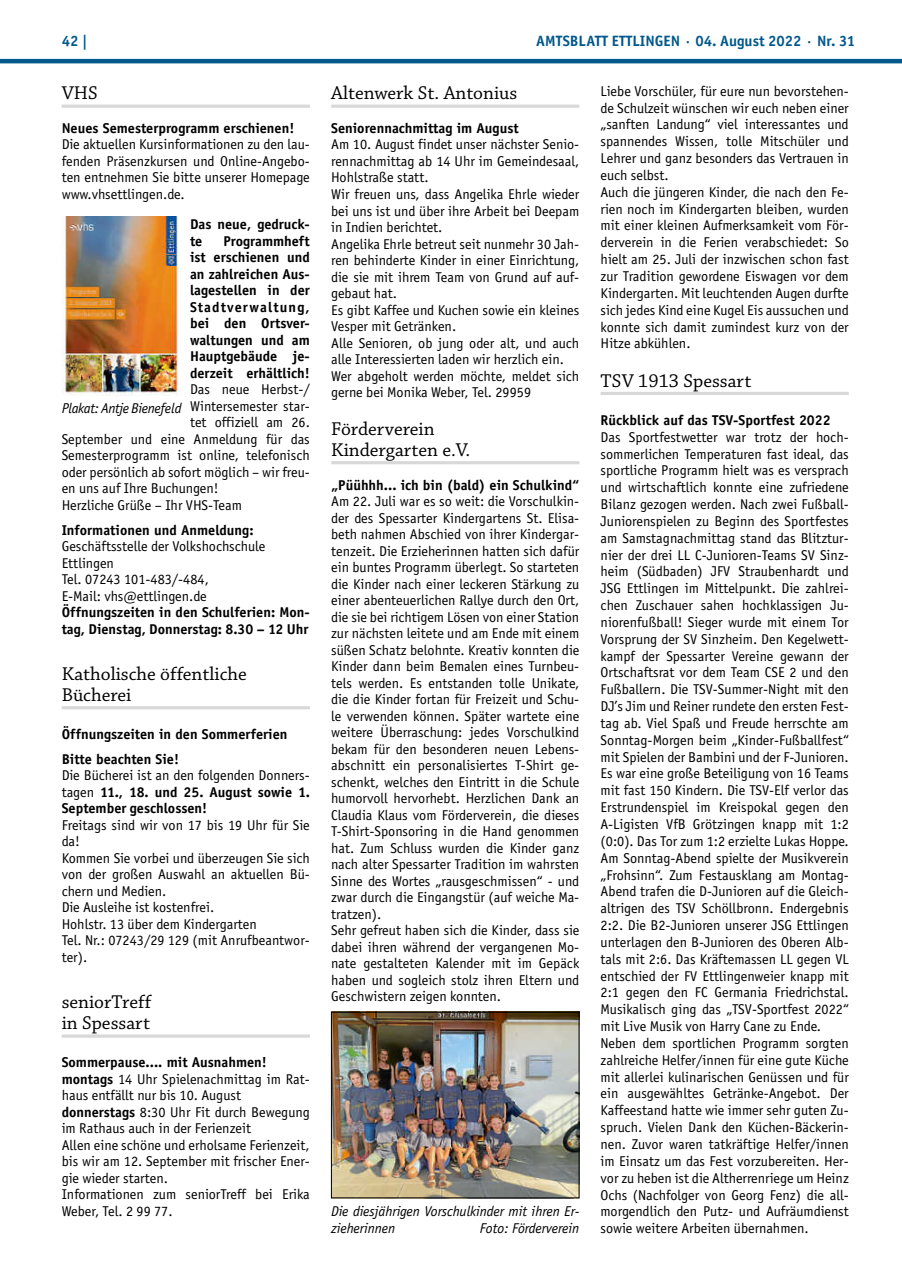
<style>
.page{position:relative;width:902px;height:1280px;background:#fff}
.page>*{position:absolute;margin:0;border:0;box-sizing:border-box;transform-origin:0 0}
.t1{font:19.5px/21px "Chaparral Pro";color:#000}
.t2{font:700 15px "Officina Sans";color:#00588b}
.t3{font:14.25px/16.5px "Officina Sans";color:#000}
.t4{font:700 14.25px/16.5px "Officina Sans";color:#000}
.t5{font:italic 14.25px/16.5px "Officina Sans";color:#000}
.t6{font:italic 14.25px "Officina Sans";letter-spacing:-.02em;color:#000}
.s1{font-weight:400}
.s2{font-weight:700}
</style>
<div class="page">
<hr style="left:0;top:59px;width:901px;height:4px;background:#00588b">
<hr style="left:62px;top:105px;width:248px;height:3px;background:#d8d8d9">
<hr style="left:62px;top:706px;width:248px;height:3px;background:#d8d8d9">
<hr style="left:62px;top:1034px;width:248px;height:4px;background:#e0e0e0">
<img style="left:62px;top:217px;width:116px;height:178px">
<hr style="left:331px;top:105px;width:248px;height:3px;background:#d8d8d9">
<hr style="left:331px;top:461px;width:248px;height:3px;background:#d8d8d9">
<img style="left:333px;top:1014px;width:244px;height:182px">
<div style="left:331px;top:1012px;width:248px;height:186px;border:1px solid #000"></div>
<hr style="left:600px;top:392px;width:248px;height:3px;background:#d8d8d9">
<p class="t2" style="left:62px;top:32px;width:28px">42 |</p>
<p class="t2" style="left:536px;top:32px;width:320px">AMTSBLATT ETTLINGEN · 04. August 2022 · Nr. 31</p>
<h1 class="t1" style="left:62px;top:84px;width:38px">VHS</h1>
<p class="t4" style="left:62px;top:120px;width:234px">Neues Semesterprogramm erschienen!</p>
<p class="t3" style="left:62px;top:136px;width:250px;text-align:justify">Die aktuellen Kursinformationen zu den lau&shy;fenden Präsenzkursen und Online-Angebo&shy;ten entnehmen Sie bitte unserer Homepage www.vhsettlingen.de.</p>
<p class="t3" style="left:600px;top:83px;width:250px">Liebe Vorschüler, für eure nun bevorstehen&shy;de Schulzeit wünschen wir euch neben einer „sanften Landung“ viel interessantes und spannendes Wissen, tolle Mitschüler und Lehrer und ganz besonders das Vertrauen in euch selbst.<br>Auch die jüngeren Kinder, die nach den Fe&shy;rien noch im Kindergarten bleiben, wurden mit einer kleinen Aufmerksamkeit vom För&shy;derverein in die Ferien verabschiedet: So hielt am 25. Juli der inzwischen schon fast zur Tradition gewordene Eiswagen vor dem Kindergarten. Mit leuchtenden Augen durfte sich jedes Kind eine Kugel Eis aussuchen und konnte sich damit zumindest kurz von der Hitze abkühlen.</p>
<h1 class="t1" style="left:600px;top:371px;width:152px">TSV 1913 Spessart</h1>
<p class="t4" style="left:600px;top:412px;width:231px">Rückblick auf das TSV-Sportfest 2022</p>
<p class="t3" style="left:600px;top:428px;width:250px">Das Sportfestwetter war trotz der hoch&shy;sommerlichen Temperaturen fast ideal, das sportliche Programm hielt was es versprach und wirtschaftlich konnte eine zufriedene Bilanz gezogen werden. Nach zwei Fußball-Juniorenspielen zu Beginn des Sportfestes am Samstagnachmittag stand das Blitztur&shy;nier der drei LL C-Junioren-Teams SV Sinz&shy;heim (Südbaden) JFV Straubenhardt und JSG Ettlingen im Mittelpunkt. Die zahlrei&shy;chen Zuschauer sahen hochklassigen Ju&shy;niorenfußball! Sieger wurde mit einem Tor Vorsprung der SV Sinzheim. Den Kegelwett&shy;kampf der Spessarter Vereine gewann der Ortschaftsrat vor dem Team CSE 2 und den Fußballern. Die TSV-Summer-Night mit den DJ’s Jim und Reiner rundete den ersten Fest&shy;tag ab. Viel Spaß und Freude herrschte am Sonntag-Morgen beim „Kinder-Fußballfest“ mit Spielen der Bambini und der F-Junioren.<br>Es war eine große Beteiligung von 16 Teams mit fast 150 Kindern. Die TSV-Elf verlor das Erstrundenspiel im Kreispokal gegen den A-Ligisten VfB Grötzingen knapp mit 1:2 (0:0). Das Tor zum 1:2 erzielte Lukas Hoppe.<br>Am Sonntag-Abend spielte der Musikverein „Frohsinn“. Zum Festausklang am Montag-Abend trafen die D-Junioren auf die Gleich&shy;altrigen des TSV Schöllbronn. Endergebnis 2:2. Die B2-Junioren unserer JSG Ettlingen unterlagen den B-Junioren des Oberen Alb&shy;tals mit 2:6. Das Kräftemassen LL gegen VL entschied der FV Ettlingenweier knapp mit 2:1 gegen den FC Germania Friedrichstal.<br>Musikalisch ging das „TSV-Sportfest 2022“ mit Live Musik von Harry Cane zu Ende.<br>Neben dem sportlichen Programm sorgten zahlreiche Helfer/innen für eine gute Küche mit allerlei kulinarischen Genüssen und für ein ausgewähltes Getränke-Angebot. Der Kaffeestand hatte wie immer sehr guten Zu&shy;spruch. Vielen Dank den Küchen-Bäckerin&shy;nen. Zuvor waren tatkräftige Helfer/innen im Einsatz um das Fest vorzubereiten. Her&shy;vor zu heben ist die Altherrenriege um Heinz Ochs (Nachfolger von Georg Fenz) die all&shy;morgendlich den Putz- und Aufräumdienst sowie weitere Arbeiten übernahmen.</p>
<h1 class="t1" style="left:331px;top:84px;width:188px">Altenwerk St. Antonius</h1>
<p class="t4" style="left:331px;top:120px;width:189px">Seniorennachmittag im August</p>
<p class="t3" style="left:331px;top:136px;width:250px">Am 10. August findet unser nächster Senio&shy;rennachmittag ab 14 Uhr im Gemeindesaal, Hohlstraße statt.<br>Wir freuen uns, dass Angelika Ehrle wieder bei uns ist und über ihre Arbeit bei Deepam in Indien berichtet.<br>Angelika Ehrle betreut seit nunmehr 30 Jah&shy;ren behinderte Kinder in einer Einrichtung, die sie mit ihrem Team von Grund auf auf&shy;gebaut hat.<br>Es gibt Kaffee und Kuchen sowie ein kleines Vesper mit Getränken.<br>Alle Senioren, ob jung oder alt, und auch alle Interessierten laden wir herzlich ein.<br>Wer abgeholt werden möchte, meldet sich gerne bei Monika Weber, Tel. 29959</p>
<h1 class="t1" style="left:331px;top:419px;width:140px">Förderverein<br>Kindergarten e.V.</h1>
<p class="t4" style="left:331px;top:476px;width:250px">„Püühhh... ich bin (bald) ein Schulkind“</p>
<p class="t3" style="left:331px;top:493px;width:250px">Am 22. Juli war es so weit: die Vorschulkin&shy;der des Spessarter Kindergartens St. Elisa&shy;beth nahmen Abschied von ihrer Kindergar&shy;tenzeit. Die Erzieherinnen hatten sich dafür ein buntes Programm überlegt. So starteten die Kinder nach einer leckeren Stärkung zu einer abenteuerlichen Rallye durch den Ort, die sie bei richtigem Lösen von einer Station zur nächsten leitete und am Ende mit einem süßen Schatz belohnte. Kreativ konnten die Kinder dann beim Bemalen eines Turnbeu&shy;tels werden. Es entstanden tolle Unikate, die die Kinder fortan für Freizeit und Schu&shy;le verwenden können. Später wartete eine weitere Überraschung: jedes Vorschulkind bekam für den besonderen neuen Lebens&shy;abschnitt ein personalisiertes T-Shirt ge&shy;schenkt, welches den Eintritt in die Schule humorvoll hervorhebt. Herzlichen Dank an Claudia Klaus vom Förderverein, die dieses T-Shirt-Sponsoring in die Hand genommen hat. Zum Schluss wurden die Kinder ganz nach alter Spessarter Tradition im wahrsten Sinne des Wortes „rausgeschmissen“ - und zwar durch die Eingangstür (auf weiche Ma&shy;tratzen).<br>Sehr gefreut haben sich die Kinder, dass sie dabei ihren während der vergangenen Mo&shy;nate gestalteten Kalender mit im Gepäck haben und sogleich stolz ihren Eltern und Geschwistern zeigen konnten.</p>
<p class="t4" style="left:190px;top:216px;width:121px">Das neue, gedruck&shy;te</p>
<p class="t4" style="left:190px;top:232px;width:121px;text-align:justify;text-indent:33px">Programmheft ist erschienen und an zahlreichen Aus&shy;lagestellen in der Stadtverwaltung, bei den Ortsver&shy;waltungen und am Hauptgebäude je&shy;derzeit erhältlich!</p>
<p class="t3" style="left:190px;top:381px;width:121px">Das neue Herbst-/</p>
<p class="t3" style="left:190px;top:397px;width:121px">Wintersemester star-</p>
<p class="t3" style="left:190px;top:414px;width:121px">tet offiziell am 26.</p>
<p class="t3" style="left:62px;top:430px;width:250px">September und eine Anmeldung für das</p>
<p class="t3" style="left:62px;top:447px;width:250px">Semesterprogramm ist online, telefonisch</p>
<p class="t3" style="left:62px;top:463px;width:250px">oder persönlich ab sofort möglich – wir freu-</p>
<p class="t3" style="left:62px;top:480px;width:158px">en uns auf Ihre Buchungen!</p>
<p class="t3" style="left:62px;top:496px;width:182px">Herzliche Grüße – Ihr VHS-Team</p>
<p class="t4" style="left:62px;top:521px;width:193px">Informationen und Anmeldung:</p>
<p class="t3" style="left:62px;top:538px;width:205px">Geschäftsstelle der Volkshochschule<br>Ettlingen<br>Tel. 07243 101-483/-484,<br>E-Mail: vhs@ettlingen.de</p>
<p class="t4" style="left:62px;top:604px;width:250px">Öffnungszeiten in den Schulferien: Mon&shy;tag, Dienstag, Donnerstag: 8.30 – 12 Uhr</p>
<h1 class="t1" style="left:62px;top:664px;width:187px">Katholische öffentliche<br>Bücherei</h1>
<p class="t4" style="left:62px;top:721px;width:227px;line-height:25px">Öffnungszeiten in den Sommerferien<br>Bitte beachten Sie!</p>
<p class="t4" style="left:62px;top:767px;width:250px;text-align:justify"><span class="s1">Die Bücherei ist an den folgenden Donners&shy;tagen</span> 11., 18. und 25. August sowie 1.<br>September geschlossen!</p>
<p class="t3" style="left:62px;top:817px;width:250px">Freitags sind wir von 17 bis 19 Uhr für Sie da!<br>Kommen Sie vorbei und überzeugen Sie sich von der großen Auswahl an aktuellen Bü&shy;chern und Medien.<br>Die Ausleihe ist kostenfrei.<br>Hohlstr. 13 über dem Kindergarten<br>Tel. Nr.: 07243/29 129 (mit Anrufbeantwor&shy;ter).</p>
<h1 class="t1" style="left:62px;top:992px;width:91px">seniorTreff in Spessart</h1>
<p class="t3" style="left:62px;top:1054px;width:250px"><span class="s2">Sommerpause.... mit Ausnahmen! montags</span> 14 Uhr Spielenachmittag im Rat&shy;haus entfällt nur bis 10. August <span class="s2">donnerstags</span> 8:30 Uhr Fit durch Bewegung im Rathaus auch in der Ferienzeit<br>Allen eine schöne und erholsame Ferienzeit, bis wir am 12. September mit frischer Ener&shy;gie wieder starten.<br>Informationen zum seniorTreff bei Erika Weber, Tel. 2 99 77.</p>
<p class="t6" style="left:62px;top:400px;width:121px">Plakat: Antje Bienefeld</p>
<p class="t5" style="left:331px;top:1203px;width:250px">Die diesjährigen Vorschulkinder mit ihren Er&shy;zieherinnen</p>
<p class="t5" style="left:480px;top:1219px;width:101px">Foto: Förderverein</p>
</div>
